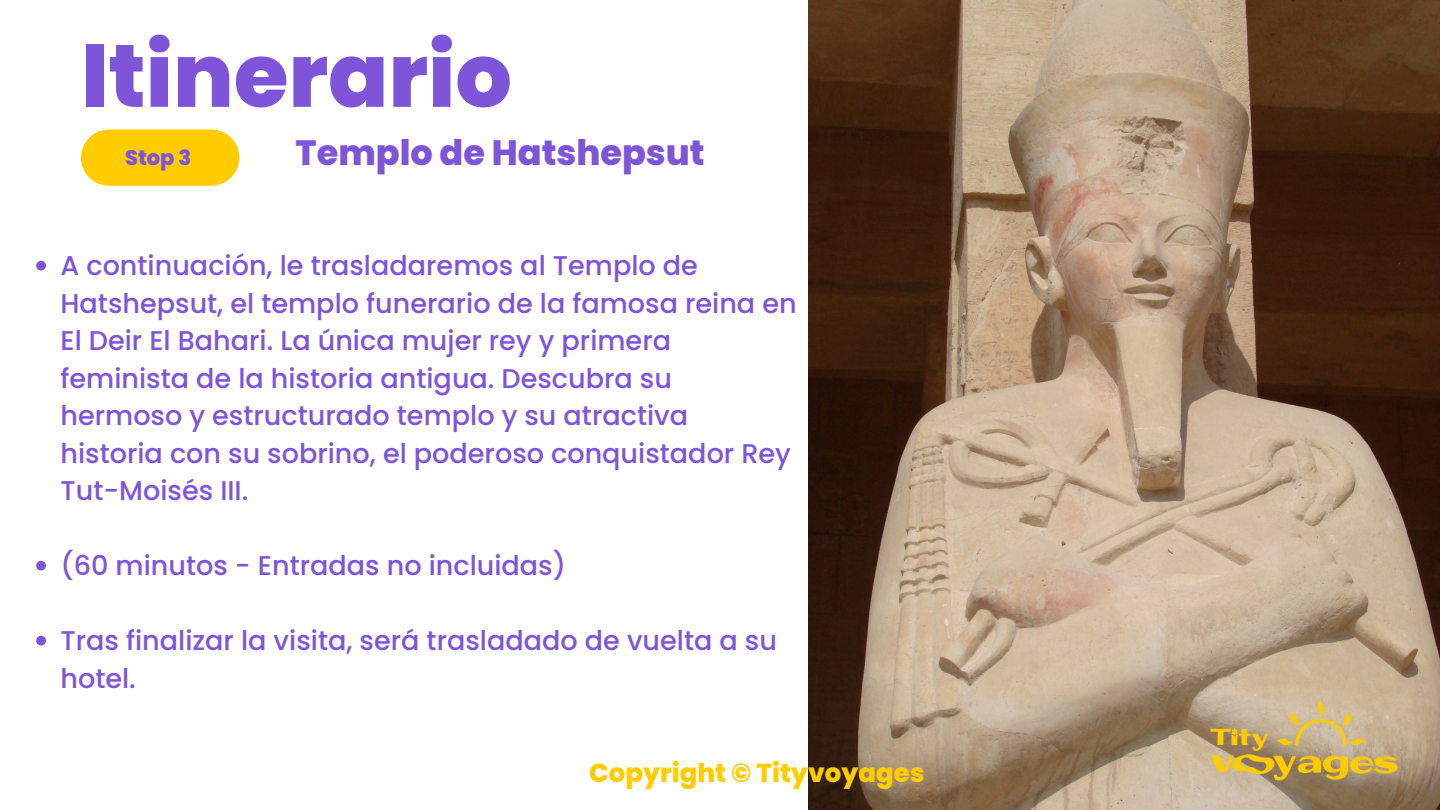
<style>
.page{position:relative;width:1440px;height:810px;background:#fff}
.page>*{position:absolute;margin:0;border:0;box-sizing:border-box;transform-origin:0 0}
.t1{font:800 88.7px "Poppins";color:#7e55d9}
.t2{font:800 35.1px "Poppins";color:#7e55d9}
.t3{font:500 27.1px/37.5px "Poppins";color:#7e55d9}
.t4{font:800 26px "Poppins";color:#fc0}
.t5{font:800 21px "Poppins";color:#7e55d9}
</style>
<div class="page">
<div style="left:81px;top:129px;width:158px;height:57px;background:#fc0;border-radius:28px"></div>
<img style="left:808px;top:0;width:632px;height:810px">
<img style="left:1198px;top:691px;width:212px;height:99px">
<svg style="left:36px;top:261px;width:10px;height:10px"></svg>
<svg style="left:36px;top:561px;width:10px;height:10px"></svg>
<svg style="left:36px;top:636px;width:10px;height:10px"></svg>
<p class="t1" style="left:81px;top:14px;width:432px">Itinerario</p>
<h2 class="t2" style="left:296px;top:128px;width:411px">Templo de Hatshepsut</h2>
<p class="t5" style="left:125px;top:143px;width:68px">Stop 3</p>
<p class="t3" style="left:61px;top:247px;width:738px">A continuación, le trasladaremos al Templo de Hatshepsut, el templo funerario de la famosa reina en El Deir El Bahari. La única mujer rey y primera feminista de la historia antigua. Descubra su hermoso y estructurado templo y su atractiva historia con su sobrino, el poderoso conquistador Rey Tut-Moisés III.</p>
<p class="t3" style="left:61px;top:547px;width:507px">(60 minutos - Entradas no incluidas)</p>
<p class="t3" style="left:61px;top:622px;width:718px">Tras finalizar la visita, será trasladado de vuelta a su hotel.</p>
<h3 class="t4" style="left:589px;top:754px;width:337px">Copyright © Tityvoyages</h3>
</div>
